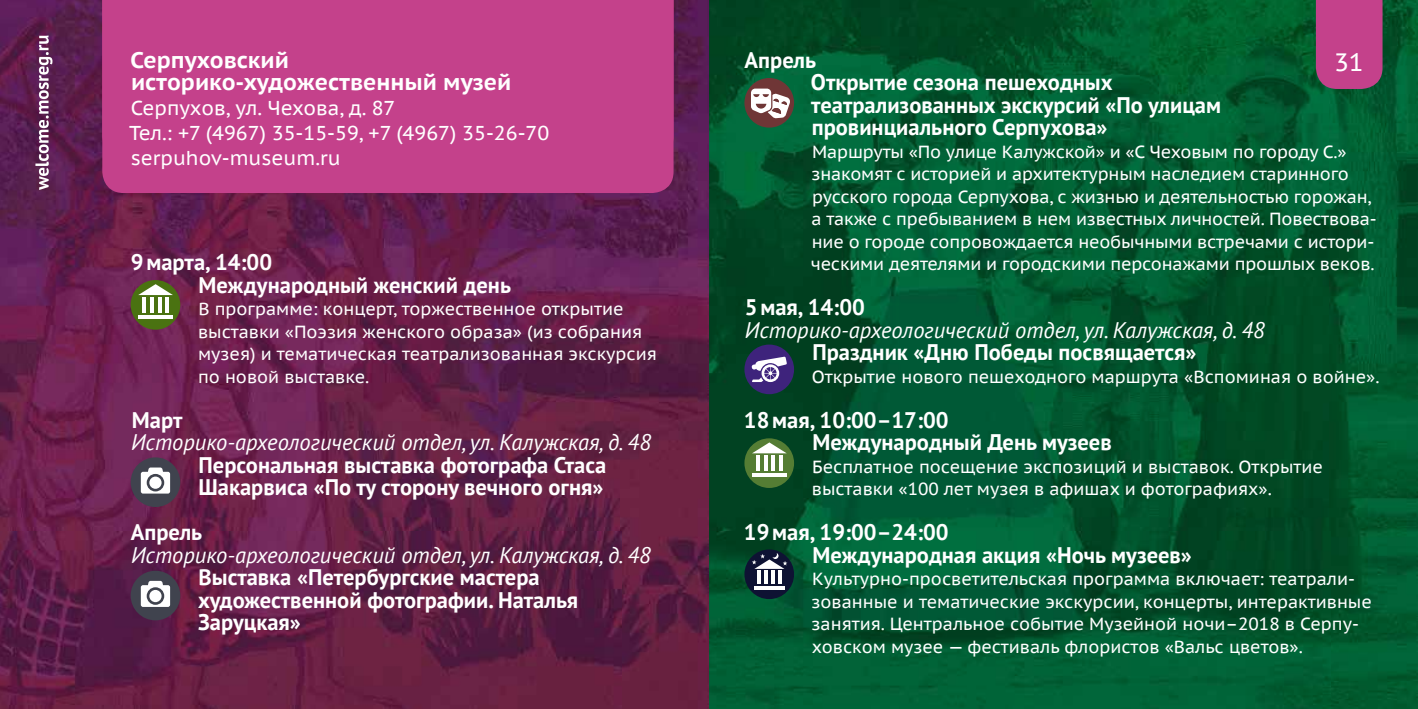
<style>
.page{position:relative;width:1418px;height:709px;background:#fff}
.page>*{position:absolute;margin:0;border:0;box-sizing:border-box;transform-origin:0 0}
.t1{font:25px "PT Sans Caption";color:#fff}
.t2{font:700 22.5px/22.5px "PT Sans";color:#fff}
.t3{font:italic 22.5px "PT Sans";color:#fff}
.t4{font:700 22.5px/22.5px "PT Sans Caption";color:#fff}
.t5{font:20px/25px "PT Sans Caption";color:#fff}
.t6{font:17.5px/22.5px "PT Sans Caption";color:#fff}
</style>
<div class="page">
<img style="left:0;top:0;width:620px;height:531px">
<img style="left:620px;top:0;width:797px;height:709px">
<img style="left:0;top:531px;width:621px;height:178px">
<div style="left:102px;top:158px;width:571px;height:35px;background:#c4418b"></div>
<div style="left:102px;top:0;width:571px;height:158px;background:#c4418b"></div>
<div style="left:1315px;top:0;width:67px;height:89px;background:#c4418b"></div>
<svg style="left:35px;top:35px;width:17px;height:155px"></svg>
<div style="left:131px;top:280px;width:49px;height:50px;background:#4a7211;border-radius:50%"></div>
<hr style="left:142px;top:297px;width:4px;height:15px;background:#fff">
<hr style="left:150px;top:297px;width:4px;height:15px;background:#fff">
<hr style="left:158px;top:297px;width:3px;height:15px;background:#fff">
<hr style="left:165px;top:297px;width:4px;height:15px;background:#fff">
<hr style="left:138px;top:315px;width:35px;height:4px;background:#fff">
<svg style="left:138px;top:284px;width:35px;height:11px"></svg>
<div style="left:131px;top:457px;width:49px;height:50px;background:#40434e;border-radius:50%"></div>
<div style="left:141px;top:472px;width:29px;height:21px;background:#fff;border-radius:2px"></div>
<svg style="left:148px;top:467px;width:15px;height:7px"></svg>
<div style="left:147px;top:474px;width:17px;height:17px;background:#40434e;border-radius:50%"></div>
<div style="left:149px;top:476px;width:13px;height:13px;background:#fff;border-radius:50%"></div>
<div style="left:131px;top:570px;width:49px;height:50px;background:#40434e;border-radius:50%"></div>
<div style="left:141px;top:585px;width:29px;height:22px;background:#fff;border-radius:2px"></div>
<svg style="left:148px;top:581px;width:15px;height:4px"></svg>
<div style="left:147px;top:587px;width:17px;height:18px;background:#40434e;border-radius:50%"></div>
<div style="left:149px;top:590px;width:13px;height:12px;background:#fff;border-radius:50%"></div>
<div style="left:744px;top:78px;width:50px;height:50px;background:#6f3636;border-radius:50%"></div>
<svg style="left:751px;top:89px;width:39px;height:29px"></svg>
<div style="left:744px;top:344px;width:50px;height:50px;background:#3e237c;border-radius:50%"></div>
<svg style="left:751px;top:356px;width:36px;height:26px"></svg>
<div style="left:744px;top:438px;width:50px;height:50px;background:#557d34;border-radius:50%"></div>
<hr style="left:756px;top:455px;width:3px;height:15px;background:#fff">
<svg style="left:764px;top:455px;width:3px;height:15px"></svg>
<hr style="left:771px;top:455px;width:4px;height:15px;background:#fff">
<hr style="left:779px;top:455px;width:4px;height:15px;background:#fff">
<hr style="left:752px;top:473px;width:35px;height:4px;background:#fff">
<svg style="left:752px;top:442px;width:34px;height:11px"></svg>
<div style="left:744px;top:549px;width:50px;height:50px;background:#0e1233;border-radius:50%"></div>
<hr style="left:754px;top:586px;width:30px;height:3px;background:#fff">
<svg style="left:751px;top:553px;width:36px;height:31px"></svg>
<p class="t4" style="left:131px;top:48px;width:382px">Серпуховский историко-художественный музей</p>
<p class="t5" style="left:129px;top:95px;width:421px">Серпухов, ул. Чехова, д. 87<br>Тел.: +7 (4967) 35-15-59, +7 (4967) 35-26-70 serpuhov-museum.ru</p>
<p class="t2" style="left:199px;top:250px;width:314px;text-indent:-68px">9 марта, 14:00<br>Международный женский день</p>
<p class="t6" style="left:198px;top:297px;width:460px">В программе: концерт, торжественное открытие выставки «Поэзия женского образа» (из собрания музея) и тематическая театрализованная экскурсия по новой выставке.</p>
<p class="t2" style="left:132px;top:408px;width:52px">Март</p>
<p class="t3" style="left:131px;top:428px;width:521px">Историко-археологический отдел, ул. Калужская, д. 48</p>
<p class="t2" style="left:198px;top:453px;width:409px">Персональная выставка фотографа Стаса<br>Шакарвиса «По ту сторону вечного огня»</p>
<p class="t2" style="left:131px;top:520px;width:73px">Апрель</p>
<p class="t3" style="left:131px;top:540px;width:521px">Историко-археологический отдел, ул. Калужская, д. 48</p>
<p class="t2" style="left:198px;top:565px;width:381px">Выставка «Петербургские мастера художественной фотографии. Наталья<br>Заруцкая»</p>
<p class="t2" style="left:810px;top:48px;width:412px;text-indent:-66px">Апрель<br>Открытие сезона пешеходных театрализованных экскурсий «По улицам провинциального Серпухова»</p>
<p class="t6" style="left:811px;top:140px;width:567px">Маршруты «По улице Калужской» и «С Чеховым по городу С.» знакомят с историей и архитектурным наследием старинного русского города Серпухова, с жизнью и деятельностью горожан, а также с пребыванием в нем известных личностей. Повествова&shy;ние о городе сопровождается необычными встречами с истори&shy;ческими деятелями и городскими персонажами прошлых веков.</p>
<p class="t2" style="left:745px;top:295px;width:121px">5 мая, 14:00</p>
<p class="t3" style="left:744px;top:315px;width:521px">Историко-археологический отдел, ул. Калужская, д. 48</p>
<p class="t2" style="left:812px;top:340px;width:385px">Праздник «Дню Победы посвящается»</p>
<p class="t6" style="left:811px;top:365px;width:569px">Открытие нового пешеходного маршрута «Вспоминая о войне».</p>
<p class="t2" style="left:812px;top:408px;width:301px;text-indent:-68px">18 мая, 10:00–17:00<br>Международный День музеев</p>
<p class="t6" style="left:811px;top:455px;width:512px">Бесплатное посещение экспозиций и выставок. Открытие выставки «100 лет музея в афишах и фотографиях».</p>
<p class="t2" style="left:812px;top:520px;width:381px;text-indent:-68px">19 мая, 19:00–24:00<br>Международная акция «Ночь музеев»</p>
<p class="t6" style="left:811px;top:567px;width:562px">Культурно-просветительская программа включает: театрали&shy;зованные и тематические экскурсии, концерты, интерактивные занятия. Центральное событие Музейной ночи–2018 в Серпу&shy;ховском музее — фестиваль флористов «Вальс цветов».</p>
<h1 class="t1" style="left:1333px;top:46px;width:31px">31</h1>
</div>
